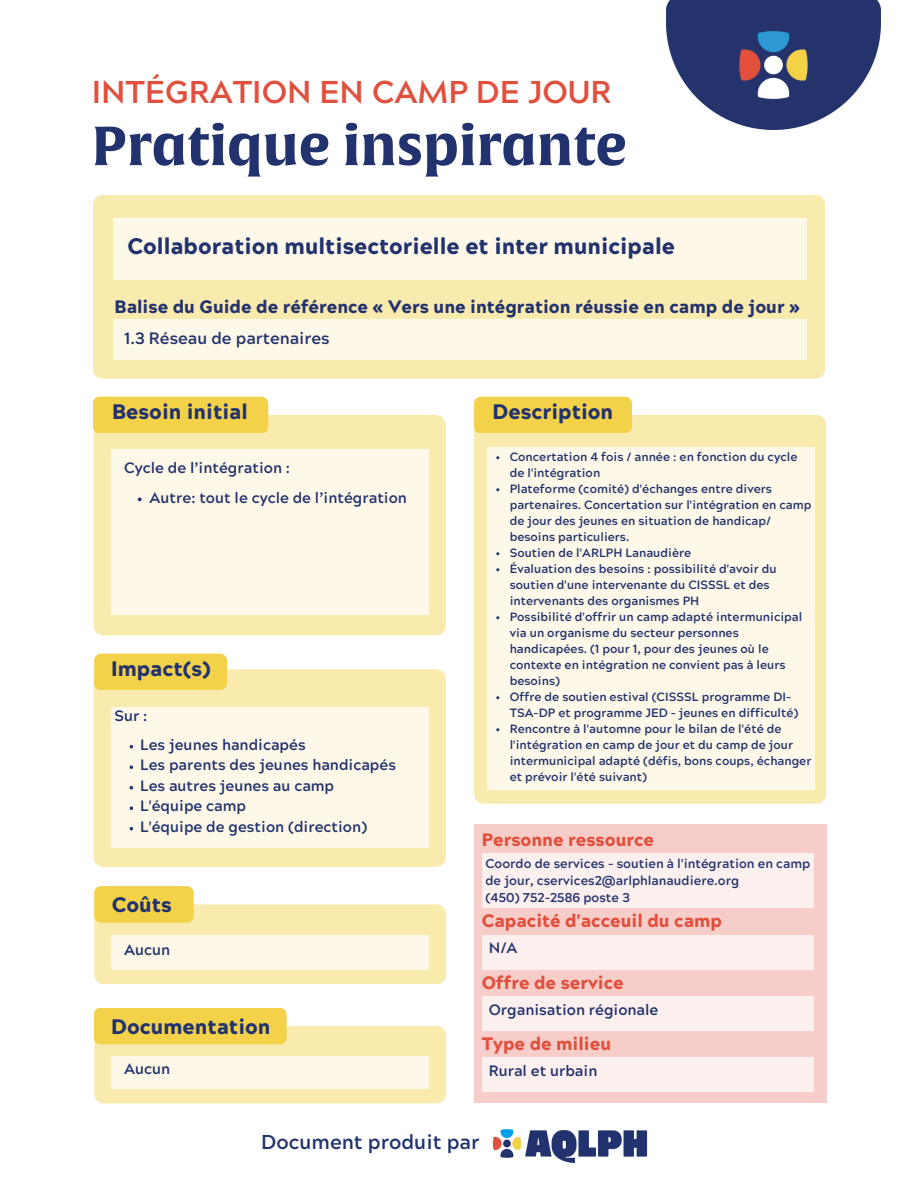
<style>
.page{position:relative;width:918px;height:1188px;background:#fff}
.page>*{position:absolute;margin:0;border:0;box-sizing:border-box;transform-origin:0 0}
.t1{font:700 54px "Alverata Informal";color:#22326e}
.t2{font:700 31.5px "Acherus Grotesque";color:#e14f3d}
.t3{font:900 22.5px "Acherus Grotesque";color:#22326e}
.t4{font:900 21px "Acherus Grotesque";color:#22326e}
.t5{font:700 20.1px "Acherus Grotesque";color:#22326e}
.t6{font:900 18px "Acherus Grotesque";color:#e14f3d}
.t7{font:900 18px "Acherus Grotesque";color:#22326e}
.t8{font:700 16.5px "Acherus Grotesque";color:#22326e}
.t9{font:700 15px "Acherus Grotesque";color:#22326e}
.t10{font:700 12.75px/17px "Acherus Grotesque";color:#22326e}
.t11{font:700 12px/16px "Acherus Grotesque";color:#22326e}
</style>
<div class="page">
<img style="left:666px;top:0;width:214px;height:109px">
<img style="left:709px;top:0;width:129px;height:129px">
<div style="left:93px;top:195px;width:732px;height:184px;background:#f9eaae;border-radius:10px"></div>
<div style="left:113px;top:218px;width:694px;height:62px;background:#fdf8e7"></div>
<div style="left:114px;top:319px;width:693px;height:41px;background:#fdf8e7"></div>
<div style="left:94px;top:415px;width:352px;height:221px;background:#f9eaae;border-radius:10px"></div>
<div style="left:111px;top:449px;width:317px;height:165px;background:#fdf8e7"></div>
<div style="left:93px;top:397px;width:175px;height:36px;background:#f3d148;border-radius:7px"></div>
<div style="left:474px;top:415px;width:352px;height:389px;background:#f9eaae;border-radius:10px"></div>
<div style="left:474px;top:397px;width:158px;height:36px;background:#f3d148;border-radius:7px"></div>
<div style="left:487px;top:447px;width:328px;height:343px;background:#fdf8e7"></div>
<div style="left:94px;top:669px;width:352px;height:198px;background:#f9eaae;border-radius:10px"></div>
<div style="left:111px;top:707px;width:317px;height:141px;background:#fdf8e7"></div>
<div style="left:94px;top:654px;width:133px;height:36px;background:#f3d148;border-radius:7px"></div>
<div style="left:94px;top:904px;width:352px;height:80px;background:#f9eaae;border-radius:10px"></div>
<div style="left:112px;top:935px;width:317px;height:34px;background:#fdf8e7"></div>
<div style="left:94px;top:886px;width:100px;height:37px;background:#f3d148;border-radius:7px"></div>
<div style="left:94px;top:1026px;width:352px;height:77px;background:#f9eaae;border-radius:10px"></div>
<div style="left:111px;top:1056px;width:317px;height:33px;background:#fdf8e7"></div>
<div style="left:94px;top:1008px;width:193px;height:36px;background:#f3d148;border-radius:7px"></div>
<div style="left:474px;top:825px;width:352px;height:278px;background:#f6cdc8"></div>
<div style="left:482px;top:1058px;width:331px;height:34px;background:#fcf0ef"></div>
<div style="left:482px;top:996px;width:331px;height:34px;background:#fcf0ef"></div>
<div style="left:482px;top:935px;width:331px;height:34px;background:#fcf0ef"></div>
<div style="left:482px;top:853px;width:331px;height:55px;background:#fcf0ef"></div>
<img style="left:492px;top:1129px;width:156px;height:35px">
<svg style="left:138px;top:498px;width:4px;height:3px"></svg>
<svg style="left:130px;top:765px;width:3px;height:4px"></svg>
<svg style="left:130px;top:806px;width:3px;height:4px"></svg>
<p class="t2" style="left:92px;top:79px;width:521px">INTÉGRATION EN CAMP DE JOUR</p>
<p class="t1" style="left:92px;top:114px;width:537px">Pratique inspirante</p>
<p class="t3" style="left:127px;top:237px;width:549px">Collaboration multisectorielle et inter municipale</p>
<p class="t7" style="left:115px;top:300px;width:687px">Balise du Guide de référence « Vers une intégration réussie en camp de jour »</p>
<p class="t8" style="left:124px;top:331px;width:207px">1.3 Réseau de partenaires</p>
<p class="t4" style="left:112px;top:404px;width:137px">Besoin initial</p>
<p class="t4" style="left:492px;top:404px;width:122px">Description</p>
<p class="t9" style="left:124px;top:461px;width:167px">Cycle de l’intégration :</p>
<p class="t9" style="left:150px;top:492px;width:259px">Autre: tout le cycle de l’intégration</p>
<p class="t4" style="left:111px;top:661px;width:101px">Impact(s)</p>
<p class="t9" style="left:115px;top:710px;width:34px">Sur :</p>
<p class="t9" style="left:140px;top:739px;width:167px">Les jeunes handicapés</p>
<p class="t9" style="left:140px;top:759px;width:257px">Les parents des jeunes handicapés</p>
<p class="t9" style="left:140px;top:780px;width:196px">Les autres jeunes au camp</p>
<p class="t9" style="left:140px;top:800px;width:107px">L'équipe camp</p>
<p class="t9" style="left:140px;top:821px;width:229px">L'équipe de gestion (direction)</p>
<p class="t4" style="left:112px;top:896px;width:62px">Coûts</p>
<p class="t9" style="left:124px;top:944px;width:48px">Aucun</p>
<p class="t4" style="left:111px;top:1018px;width:161px">Documentation</p>
<p class="t11" style="left:510px;top:450px;width:289px">Concertation 4 fois / année : en fonction du cycle de l'intégration</p>
<p class="t11" style="left:510px;top:482px;width:303px">Plateforme (comité) d'échanges entre divers partenaires. Concertation sur l'intégration en camp de jour des jeunes en situation de handicap/ besoins particuliers.</p>
<p class="t11" style="left:510px;top:546px;width:183px">Soutien de l'ARLPH Lanaudière</p>
<p class="t11" style="left:510px;top:562px;width:268px">Évaluation des besoins : possibilité d'avoir du soutien d'une intervenante du CISSSL et des intervenants des organismes PH</p>
<p class="t11" style="left:510px;top:610px;width:294px">Possibilité d'offrir un camp adapté intermunicipal via un organisme du secteur personnes handicapées. (1 pour 1, pour des jeunes où le contexte en intégration ne convient pas à leurs besoins)</p>
<p class="t11" style="left:510px;top:690px;width:290px">Offre de soutien estival (CISSSL programme DI-<br>TSA-DP et programme JED – jeunes en difficulté)</p>
<p class="t11" style="left:510px;top:722px;width:303px">Rencontre à l'automne pour le bilan de l'été de l'intégration en camp de jour et du camp de jour intermunicipal adapté (défis, bons coups, échanger et prévoir l'été suivant)</p>
<p class="t6" style="left:482px;top:832px;width:174px">Personne ressource</p>
<p class="t10" style="left:485px;top:856px;width:326px">Coordo de services - soutien à l'intégration en camp de jour, cservices2@arlphlanaudiere.org</p>
<p class="t10" style="left:485px;top:890px;width:146px">(450) 752-2586 poste 3</p>
<p class="t9" style="left:489px;top:942px;width:30px">N/A</p>
<p class="t6" style="left:482px;top:914px;width:242px">Capacité d'acceuil du camp</p>
<p class="t6" style="left:482px;top:975px;width:144px">Offre de service</p>
<p class="t9" style="left:489px;top:1003px;width:171px">Organisation régionale</p>
<p class="t6" style="left:482px;top:1037px;width:131px">Type de milieu</p>
<p class="t9" style="left:124px;top:1063px;width:48px">Aucun</p>
<p class="t9" style="left:489px;top:1065px;width:110px">Rural et urbain</p>
<p class="t5" style="left:261px;top:1133px;width:220px">Document produit par</p>
</div>
